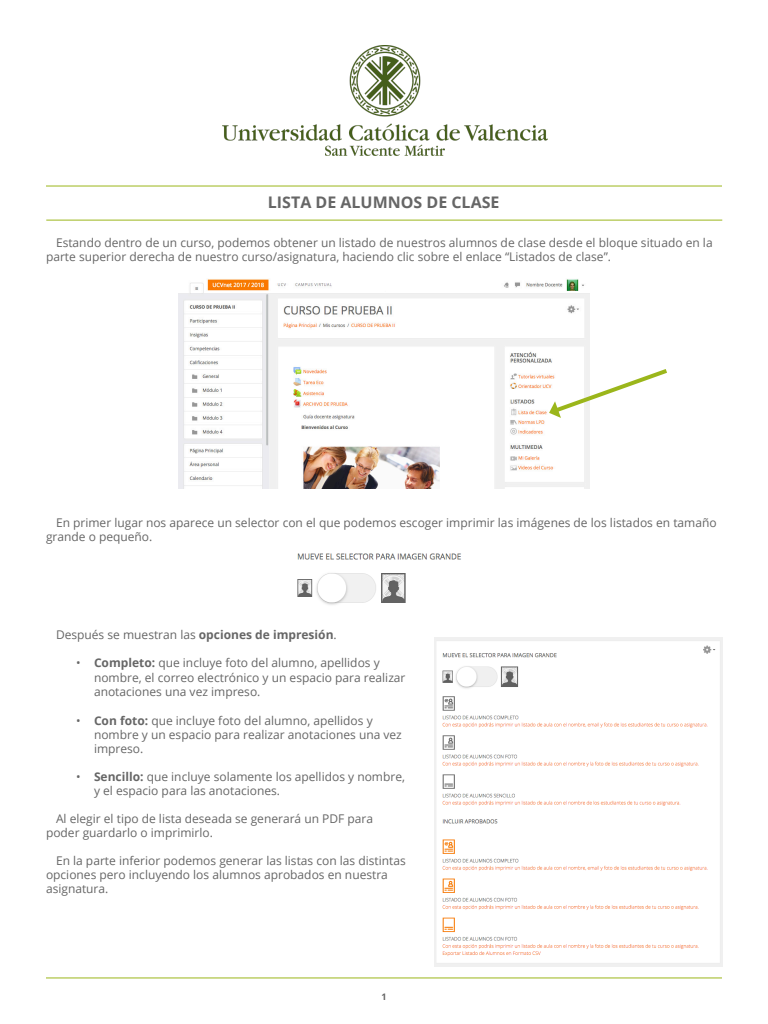
<style>
.page{position:relative;width:768px;height:1024px;background:#fff}
.page>*{position:absolute;margin:0;border:0;box-sizing:border-box;transform-origin:0 0}
.t1{font:700 16px "Open Sans";color:#666}
.texto{font:12px/14px "Open Sans";color:#666}
.t2{font:700 9px "Open Sans";color:#666}
.s1{font-weight:700}
</style>
<div class="page">
<hr style="left:46px;top:220px;width:676px;height:1px;background:#9bb61b">
<img style="left:222px;top:46px;width:325px;height:109px">
<hr style="left:46px;top:186px;width:676px;height:1px;background:#9bb61b">
<hr style="left:46px;top:977px;width:676px;height:1px;background:#9bb61b">
<img style="left:179px;top:279px;width:411px;height:209px">
<svg style="left:549px;top:366px;width:118px;height:52px"></svg>
<img style="left:434px;top:637px;width:288px;height:329px">
<img style="left:297px;top:553px;width:164px;height:52px">
<h1 class="t1" style="left:268px;top:191px;width:233px">LISTA DE ALUMNOS DE CLASE</h1>
<p class="texto" style="left:46px;top:235px;width:668px;text-indent:10px">Estando dentro de un curso, podemos obtener un listado de nuestros alumnos de clase desde el bloque situado en la parte superior derecha de nuestro curso/asignatura, haciendo clic sobre el enlace “Listados de clase”.</p>
<p class="texto" style="left:46px;top:515px;width:672px;text-indent:10px">En primer lugar nos aparece un selector con el que podemos escoger imprimir las imágenes de los listados en tamaño grande o pequeño.</p>
<p class="texto" style="left:56px;top:627px;width:282px">Después se muestran las <span class="s1">opciones de impresión</span>.</p>
<p class="texto" style="left:94px;top:656px;width:313px;line-height:14.4px;text-indent:-18px">• <span class="s1">Completo:</span> que incluye foto del alumno, apellidos y nombre, el correo electrónico y un espacio para realizar anotaciones una vez impreso.</p>
<p class="texto" style="left:94px;top:713px;width:309px;text-indent:-18px">• <span class="s1">Con foto:</span> que incluye foto del alumno, apellidos y nombre y un espacio para realizar anotaciones una vez impreso.</p>
<p class="texto" style="left:94px;top:769px;width:313px;text-indent:-18px">• <span class="s1">Sencillo:</span> que incluye solamente los apellidos y nombre, y el espacio para las anotaciones.</p>
<p class="texto" style="left:46px;top:811px;width:329px;text-indent:10px">Al elegir el tipo de lista deseada se generará un PDF para poder guardarlo o imprimirlo.</p>
<p class="texto" style="left:46px;top:853px;width:361px;text-indent:10px">En la parte inferior podemos generar las listas con las distintas opciones pero incluyendo los alumnos aprobados en nuestra asignatura.</p>
<p class="t2" style="left:381px;top:990px;width:7px">1</p>
</div>
